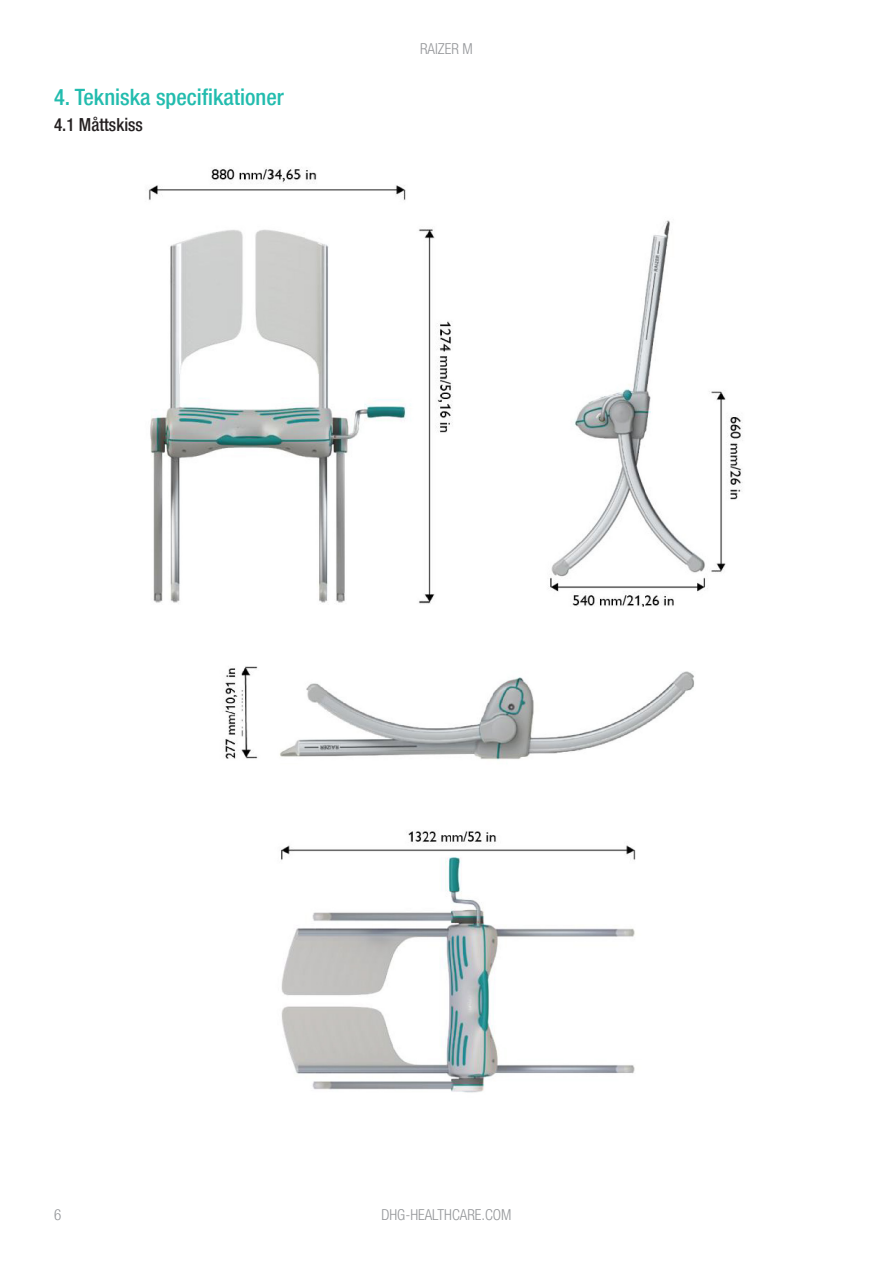
<style>
.page{position:relative;width:893px;height:1263px;background:#fff}
.page>*{position:absolute;margin:0;border:0;box-sizing:border-box;transform-origin:0 0}
.Sub_head{font:500 condensed 22.5px "Helvetica Neue LT Pro";color:#22bcae}
.Body_copy{font:500 condensed 18px "Helvetica Neue LT Pro";color:#231f20;scale:.96 1}
.t1{font:300 condensed 15px "Helvetica Neue LT Pro";color:#939598}
</style>
<div class="page">
<img style="left:148px;top:168px;width:595px;height:925px">
<p class="Sub_head" style="left:54px;top:84px;width:231px">4. Tekniska specifikationer</p>
<p class="Body_copy" style="left:54px;top:114px;width:94px">4.1 Måttskiss</p>
<p class="t1" style="left:420px;top:40px;width:54px">RAIZER M</p>
<p class="t1" style="left:54px;top:1205px;width:9px">6</p>
<p class="t1" style="left:381px;top:1205px;width:132px">DHG-HEALTHCARE.COM</p>
</div>
